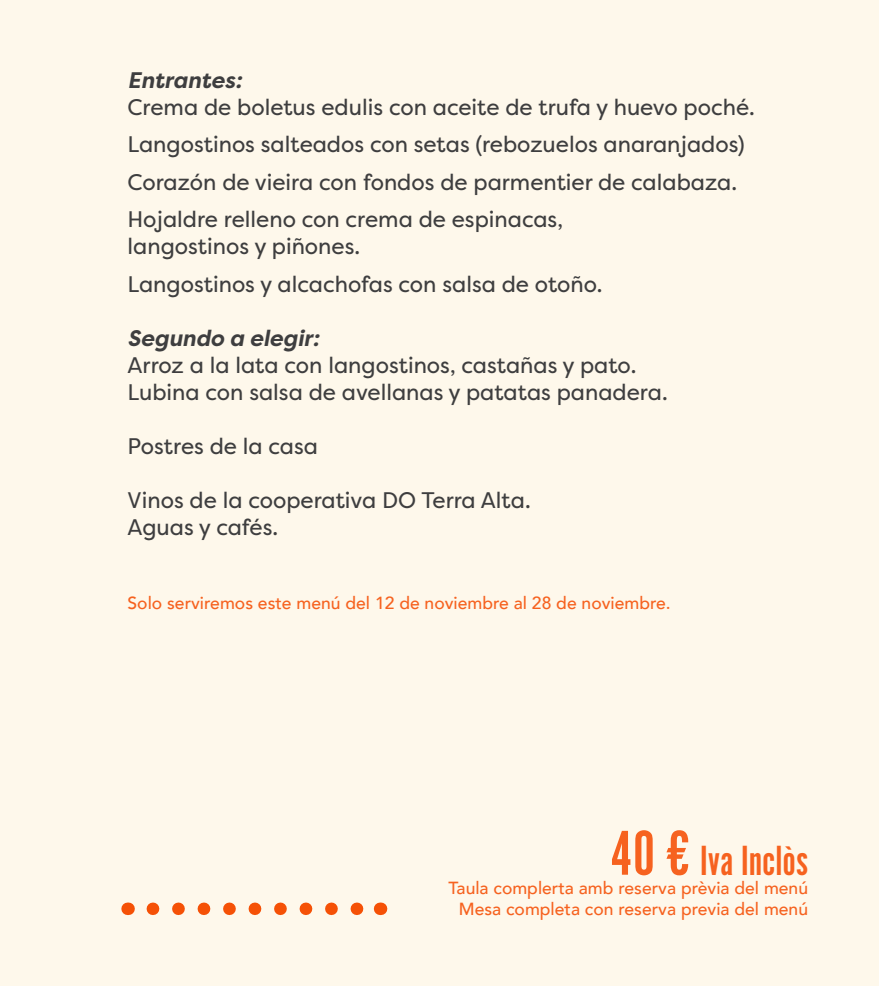
<style>
.page{position:relative;width:879px;height:986px;background:#fff}
.page>*{position:absolute;margin:0;border:0;box-sizing:border-box;transform-origin:0 0}
.t1{font:43.75px "Alternate Got No 1 D";color:#f6621f}
.t2{font:22.5px "Filson Pro";color:#3e3e3f}
.t3{font:italic 700 22.5px "Filson Pro";color:#3e3e3f}
.t4{font:500 17.5px "Avenir";color:#f6621f}
.s1{font-size:65.75px}
</style>
<div class="page">
<div style="left:0;top:0;width:879px;height:985px;background:#fef8eb"></div>
<svg style="left:153px;top:902px;width:211px;height:12px"></svg>
<svg style="left:128px;top:902px;width:1px;height:12px"></svg>
<svg style="left:380px;top:902px;width:1px;height:12px"></svg>
<p class="t3" style="left:128px;top:66px;width:116px">Entrantes:</p>
<p class="t2" style="left:128px;top:92px;width:629px">Crema de boletus edulis con aceite de trufa y huevo poché.</p>
<p class="t2" style="left:128px;top:129px;width:619px">Langostinos salteados con setas (rebozuelos anaranjados)</p>
<p class="t2" style="left:128px;top:167px;width:611px">Corazón de vieira con fondos de parmentier de calabaza.</p>
<p class="t2" style="left:128px;top:204px;width:437px">Hojaldre relleno con crema de espinacas,</p>
<p class="t2" style="left:128px;top:231px;width:234px">langostinos y piñones.</p>
<p class="t2" style="left:128px;top:269px;width:476px">Langostinos y alcachofas con salsa de otoño.</p>
<p class="t3" style="left:128px;top:324px;width:193px">Segundo a elegir:</p>
<p class="t2" style="left:128px;top:350px;width:510px">Arroz a la lata con langostinos, castañas y pato.</p>
<p class="t2" style="left:128px;top:377px;width:542px">Lubina con salsa de avellanas y patatas panadera.</p>
<p class="t2" style="left:128px;top:431px;width:192px">Postres de la casa</p>
<p class="t2" style="left:128px;top:485px;width:405px">Vinos de la cooperativa DO Terra Alta.</p>
<p class="t2" style="left:128px;top:512px;width:152px">Aguas y cafés.</p>
<p class="t4" style="left:128px;top:588px;width:545px">Solo serviremos este menú del 12 de noviembre al 28 de noviembre.</p>
<p class="t1" style="left:610px;top:836px;width:199px"><span class="s1">40 €</span> Iva Inclòs</p>
<p class="t4" style="left:448px;top:872px;width:361px">Taula complerta amb reserva prèvia del menú</p>
<p class="t4" style="left:459px;top:893px;width:351px">Mesa completa con reserva previa del menú</p>
</div>
